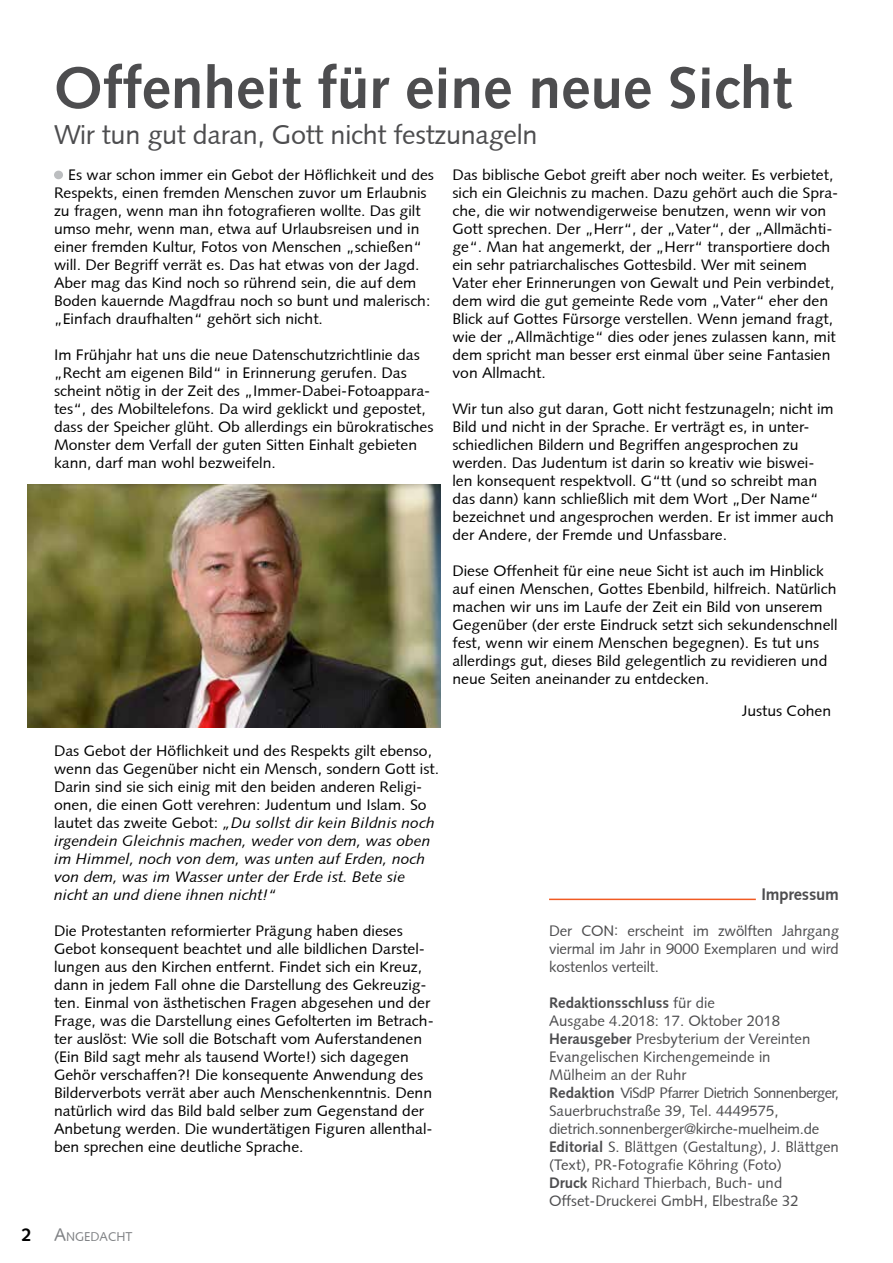
<style>
.page{position:relative;width:893px;height:1263px;background:#fff}
.page>*{position:absolute;margin:0;border:0;box-sizing:border-box;transform-origin:0 0}
.t1{font:700 58.5px "Syntax";color:#4d4d4f}
.t2{font:27px "Syntax";letter-spacing:-.01em;color:#4d4d4f}
.t3{font:700 18px "Syntax";color:#000}
.t4{font:700 16.5px "Syntax";letter-spacing:-.01em;color:#4d4d4f}
.t5{font:15px/18px "Syntax";color:#000;scale:1.05 1}
.t6{font:15px/18px "Syntax";color:#4d4d4f;text-align:justify}
.t7{font:12.6px "Syntax";color:#808285}
.s1{font-style:italic}
.s2{font-size:18px}
.s3{font-weight:700}
</style>
<div class="page">
<div style="left:54px;top:171px;width:9px;height:8px;background:#bcbec0;border-radius:50%"></div>
<hr style="left:549px;top:899px;width:207px;height:1px;background:#f15a22">
<img style="left:27px;top:484px;width:414px;height:243px">
<p class="t3" style="left:22px;top:1224px;width:12px">2</p>
<h1 class="t1" style="left:54px;top:54px;width:739px">Offenheit für eine neue Sicht</h1>
<h2 class="t2" style="left:54px;top:119px;width:485px">Wir tun gut daran, Gott nicht festzunageln</h2>
<p class="t5" style="left:54px;top:166px;width:363px;text-indent:14px">Es war schon immer ein Gebot der Höflichkeit und des Respekts, einen fremden Menschen zuvor um Erlaubnis zu fragen, wenn man ihn fotografieren wollte. Das gilt umso mehr, wenn man, etwa auf Urlaubsreisen und in einer fremden Kultur, Fotos von Menschen „schießen“ will. Der Begriff verrät es. Das hat etwas von der Jagd.<br>Aber mag das Kind noch so rührend sein, die auf dem Boden kauernde Magdfrau noch so bunt und malerisch: „Einfach draufhalten“ gehört sich nicht.</p>
<p class="t5" style="left:54px;top:346px;width:363px">Im Frühjahr hat uns die neue Datenschutzrichtlinie das „Recht am eigenen Bild“ in Erinnerung gerufen. Das scheint nötig in der Zeit des „Immer-Dabei-Fotoappara&shy;tes“, des Mobiltelefons. Da wird geklickt und gepostet, dass der Speicher glüht. Ob allerdings ein bürokratisches Monster dem Verfall der guten Sitten Einhalt gebieten kann, darf man wohl bezweifeln.</p>
<p class="t5" style="left:54px;top:742px;width:368px">Das Gebot der Höflichkeit und des Respekts gilt ebenso, wenn das Gegenüber nicht ein Mensch, sondern Gott ist.<br>Darin sind sie sich einig mit den beiden anderen Religi&shy;onen, die einen Gott verehren: Judentum und Islam. So lautet das zweite Gebot: <span class="s1">„Du sollst dir kein Bildnis noch irgendein Gleichnis machen, weder von dem, was oben im Himmel, noch von dem, was unten auf Erden, noch von dem, was im Wasser unter der Erde ist. Bete sie nicht an und diene ihnen nicht!“</span></p>
<p class="t5" style="left:54px;top:922px;width:363px">Die Protestanten reformierter Prägung haben dieses Gebot konsequent beachtet und alle bildlichen Darstel&shy;lungen aus den Kirchen entfernt. Findet sich ein Kreuz, dann in jedem Fall ohne die Darstellung des Gekreuzig&shy;ten. Einmal von ästhetischen Fragen abgesehen und der Frage, was die Darstellung eines Gefolterten im Betrach&shy;ter auslöst: Wie soll die Botschaft vom Auferstandenen (Ein Bild sagt mehr als tausend Worte!) sich dagegen Gehör verschaffen?! Die konsequente Anwendung des Bilderverbots verrät aber auch Menschenkenntnis. Denn natürlich wird das Bild bald selber zum Gegenstand der Anbetung werden. Die wundertätigen Figuren allenthal&shy;ben sprechen eine deutliche Sprache.</p>
<p class="t7" style="left:54px;top:1229px;width:80px"><span class="s2">A</span>NGEDACHT</p>
<p class="t5" style="left:452px;top:166px;width:369px">Das biblische Gebot greift aber noch weiter. Es verbietet, sich ein Gleichnis zu machen. Dazu gehört auch die Spra&shy;che, die wir notwendigerweise benutzen, wenn wir von Gott sprechen. Der „Herr“, der „Vater“, der „Allmächti&shy;ge“. Man hat angemerkt, der „Herr“ transportiere doch ein sehr patriarchalisches Gottesbild. Wer mit seinem Vater eher Erinnerungen von Gewalt und Pein verbindet, dem wird die gut gemeinte Rede vom „Vater“ eher den Blick auf Gottes Fürsorge verstellen. Wenn jemand fragt, wie der „Allmächtige“ dies oder jenes zulassen kann, mit dem spricht man besser erst einmal über seine Fantasien von Allmacht.</p>
<p class="t5" style="left:452px;top:400px;width:365px">Wir tun also gut daran, Gott nicht festzunageln; nicht im Bild und nicht in der Sprache. Er verträgt es, in unter&shy;schiedlichen Bildern und Begriffen angesprochen zu werden. Das Judentum ist darin so kreativ wie biswei&shy;len konsequent respektvoll. G“tt (und so schreibt man das dann) kann schließlich mit dem Wort „Der Name“ bezeichnet und angesprochen werden. Er ist immer auch der Andere, der Fremde und Unfassbare.</p>
<p class="t5" style="left:452px;top:562px;width:368px">Diese Offenheit für eine neue Sicht ist auch im Hinblick auf einen Menschen, Gottes Ebenbild, hilfreich. Natürlich machen wir uns im Laufe der Zeit ein Bild von unserem Gegenüber (der erste Eindruck setzt sich sekundenschnell fest, wenn wir einem Menschen begegnen). Es tut uns allerdings gut, dieses Bild gelegentlich zu revidieren und neue Seiten aneinander zu entdecken.</p>
<p class="t5" style="left:742px;top:702px;width:86px">Justus Cohen</p>
<p class="t4" style="left:761px;top:885px;width:79px">Impressum</p>
<p class="t6" style="left:549px;top:922px;width:291px">Der CON: erscheint im zwölften Jahrgang viermal im Jahr in 9000 Exemplaren und wird kostenlos verteilt.</p>
<p class="t6" style="left:549px;top:994px;width:291px;text-align:left"><span class="s3">Redaktionsschluss</span> für die<br>Ausgabe 4.2018: 17. Oktober 2018<br><span class="s3">Herausgeber</span> Presbyterium der Vereinten Evangelischen Kirchengemeinde in<br>Mülheim an der Ruhr<br><span class="s3">Redaktion</span> ViSdP Pfarrer Dietrich Sonnenberger, Sauerbruchstraße 39, Tel. 4449575, dietrich.sonnenberger@kirche-muelheim.de <span class="s3">Editorial</span> S. Blättgen (Gestaltung), J. Blättgen (Text), PR-Fotografie Köhring (Foto)<br><span class="s3">Druck</span> Richard Thierbach, Buch- und Offset-Druckerei GmbH, Elbestraße 32</p>
</div>
